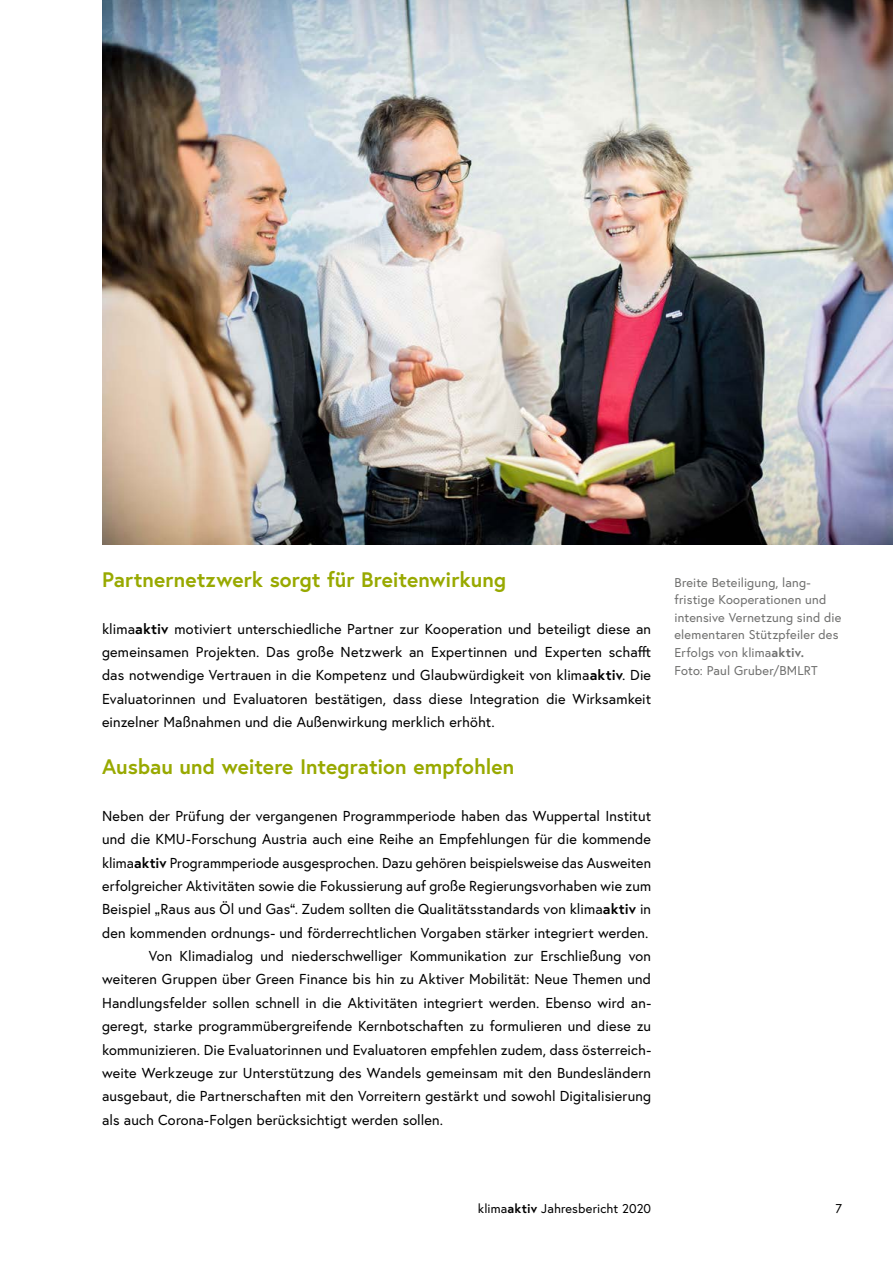
<style>
.page{position:relative;width:893px;height:1263px;background:#fff}
.page>*{position:absolute;margin:0;border:0;box-sizing:border-box;transform-origin:0 0}
.h2_ohne_Nummerierung{font:700 21px "Europa Austria";color:#98a900}
.p_Erstzeileneinzug{font:14.4px/23.4px "Europa Austria";letter-spacing:.01em;color:#000;text-align:justify}
.t1{font:12.75px/17.5px "Europa Austria";letter-spacing:.015em;color:#6f6f6e}
.t2{font:12.75px "Europa Austria";letter-spacing:.01em;color:#000}
.s1{font-weight:700}
</style>
<div class="page">
<img style="left:102px;top:0;width:791px;height:544px">
<h2 class="h2_ohne_Nummerierung" style="left:102px;top:565px;width:406px">Partnernetzwerk sorgt für Breitenwirkung</h2>
<p class="p_Erstzeileneinzug" style="left:102px;top:617px;width:551px">klima<span class="s1">aktiv</span> motiviert unterschiedliche Partner zur Kooperation und beteiligt diese an gemeinsamen Projekten. Das große Netzwerk an Expertinnen und Experten schafft das notwendige Vertrauen in die Kompetenz und Glaubwürdigkeit von klima<span class="s1">aktiv</span>. Die Evaluatorinnen und Evaluatoren bestätigen, dass diese Integration die Wirksamkeit einzelner Maßnahmen und die Außenwirkung merklich erhöht.</p>
<h2 class="h2_ohne_Nummerierung" style="left:102px;top:752px;width:414px">Ausbau und weitere Integration empfohlen</h2>
<p class="p_Erstzeileneinzug" style="left:102px;top:804px;width:551px">Neben der Prüfung der vergangenen Programmperiode haben das Wuppertal Institut und die KMU-Forschung Austria auch eine Reihe an Empfehlungen für die kommende klima<span class="s1">aktiv</span> Programmperiode ausgesprochen. Dazu gehören beispielsweise das Ausweiten erfolgreicher Aktivitäten sowie die Fokussierung auf große Regierungsvorhaben wie zum Beispiel „Raus aus Öl und Gas“. Zudem sollten die Qualitätsstandards von klima<span class="s1">aktiv</span> in den kommenden ordnungs- und förderrechtlichen Vorgaben stärker integriert werden.</p>
<p class="p_Erstzeileneinzug" style="left:102px;top:944px;width:551px;text-indent:47px">Von Klimadialog und niederschwelliger Kommunikation zur Erschließung von weiteren Gruppen über Green Finance bis hin zu Aktiver Mobilität: Neue Themen und Handlungsfelder sollen schnell in die Aktivitäten integriert werden. Ebenso wird an&shy;geregt, starke programmübergreifende Kernbotschaften zu formulieren und diese zu kommunizieren. Die Evaluatorinnen und Evaluatoren empfehlen zudem, dass österreich&shy;weite Werkzeuge zur Unterstützung des Wandels gemeinsam mit den Bundesländern ausgebaut, die Partnerschaften mit den Vorreitern gestärkt und sowohl Digitalisierung als auch Corona-Folgen berücksichtigt werden sollen.</p>
<p class="t1" style="left:674px;top:573px;width:168px">Breite Beteiligung, lang&shy;fristige Kooperationen und intensive Vernetzung sind die elementaren Stützpfeiler des<br>Erfolgs von klima<span class="s1">aktiv.<br></span>Foto: Paul Gruber/BMLRT</p>
<p class="t2" style="left:478px;top:1200px;width:175px">klima<span class="s1">aktiv</span> Jahresbericht 2020</p>
<p class="t2" style="left:835px;top:1200px;width:8px">7</p>
</div>
